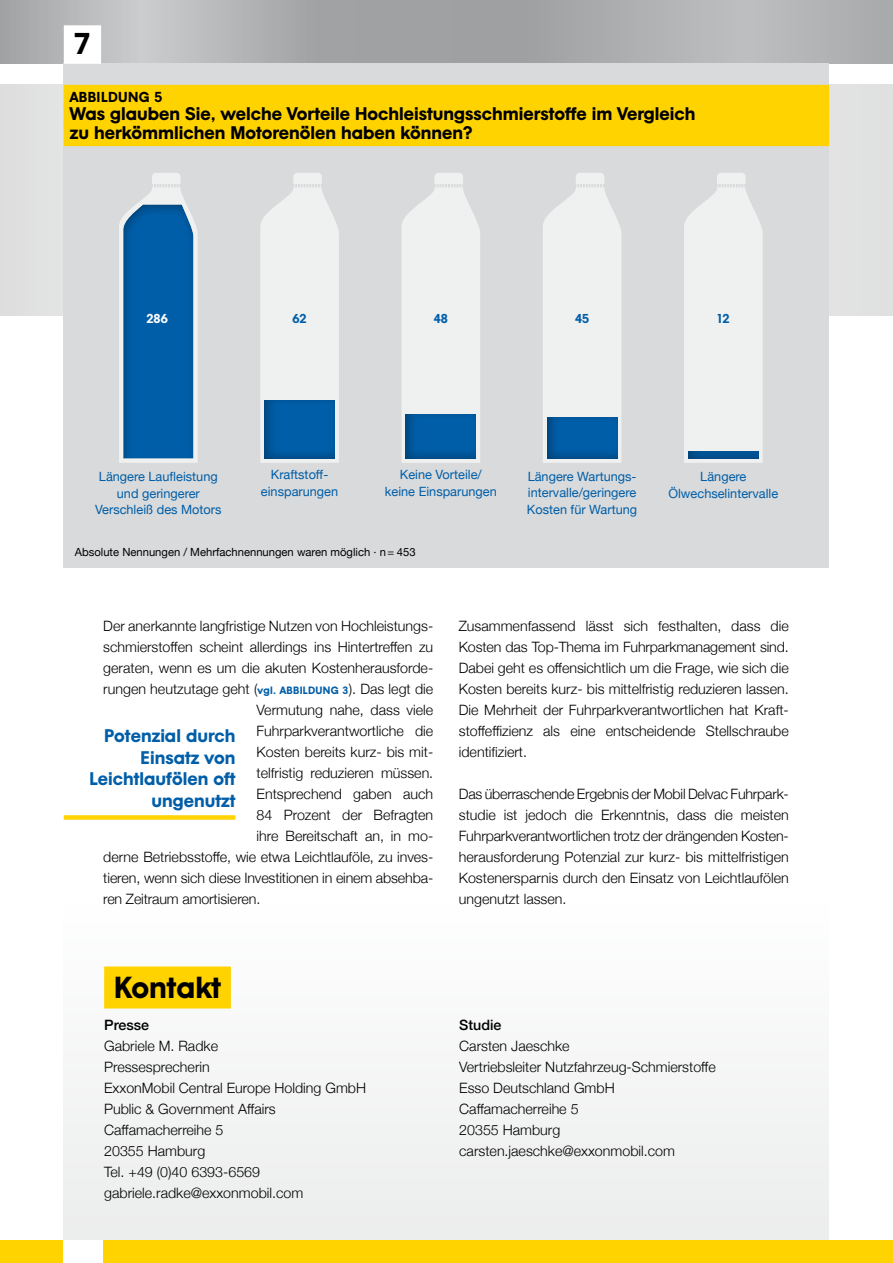
<style>
.page{position:relative;width:893px;height:1263px;background:#fff}
.page>*{position:absolute;margin:0;border:0;box-sizing:border-box;transform-origin:0 0}
.t1{font:30px "Mobil";color:#000}
.t2{font:29.7px "Mobil";color:#000}
.t3{font:18px/19px "Mobil";color:#000}
.t4{font:18px/21.6px "Mobil";color:#005ea8;text-align:right}
.t5{font:300 14.25px/21px "Helvetica Neue";color:#000}
.t6{font:500 14.25px "Helvetica Neue";color:#000}
.t7{font:14.25px "Mobil";letter-spacing:.03em;color:#000}
.t8{font:12.75px/16.5px "Helvetica Neue";color:#005ea8;text-align:center}
.t9{font:12.75px "Mobil";color:#005ea8}
.t10{font:12.75px "Mobil";color:#fff}
.t11{font:11.25px "Helvetica Neue";color:#000}
.s1{font-family:"Mobil";font-weight:400;font-size:10.5px;color:#005ea8}
</style>
<div class="page">
<div style="left:64px;top:64px;width:765px;height:1176px;background:linear-gradient(to right,#fafafa,#fafafa)"></div>
<div style="left:0;top:85px;width:893px;height:231px;background:#e1e1e2"></div>
<svg style="left:0;top:0;width:893px;height:64px;background:#aeafb1"></svg>
<div style="left:0;top:1240px;width:893px;height:23px;background:#ffd300"></div>
<div style="left:63px;top:1240px;width:39px;height:23px;background:#fff"></div>
<div style="left:64px;top:815px;width:171px;height:5px;background:#ffd300"></div>
<div style="left:64px;top:64px;width:765px;height:504px;background:#d9dadb"></div>
<svg style="left:260px;top:173px;width:79px;height:290px;background:#eceded"></svg>
<div style="left:253px;top:386px;width:82px;height:87px;background:#000;opacity:.3"></div>
<svg style="left:402px;top:173px;width:78px;height:290px;background:#eceded"></svg>
<div style="left:394px;top:401px;width:82px;height:72px;background:#000;opacity:.3"></div>
<svg style="left:543px;top:173px;width:78px;height:290px;background:#eceded"></svg>
<div style="left:535px;top:405px;width:83px;height:68px;background:#000;opacity:.3"></div>
<svg style="left:684px;top:173px;width:79px;height:290px;background:#edeeee"></svg>
<div style="left:678px;top:438px;width:81px;height:35px;background:#000;opacity:.3"></div>
<div style="left:64px;top:85px;width:765px;height:23px;background:#ffd300"></div>
<div style="left:64px;top:104px;width:765px;height:23px;background:#ffd300"></div>
<div style="left:64px;top:123px;width:765px;height:23px;background:#ffd300"></div>
<svg style="left:119px;top:173px;width:79px;height:290px"></svg>
<div style="left:109px;top:194px;width:97px;height:265px;background:#000;opacity:.3"></div>
<div style="left:104px;top:966px;width:127px;height:42px;background:#ffd300"></div>
<div style="left:64px;top:25px;width:37px;height:39px;background:#fff"></div>
<h2 class="t2" style="left:74px;top:26px;width:18px">7</h2>
<p class="t7" style="left:70px;top:88px;width:94px">ABBILDUNG 5</p>
<p class="t3" style="left:70px;top:104px;width:627px">Was glauben Sie, welche Vorteile Hochleistungsschmierstoffe im Vergleich zu herkömmlichen Motorenölen haben können?</p>
<p class="t10" style="left:146px;top:310px;width:23px">286</p>
<p class="t9" style="left:293px;top:310px;width:16px">62</p>
<p class="t9" style="left:434px;top:310px;width:16px">48</p>
<p class="t9" style="left:575px;top:310px;width:16px">45</p>
<p class="t9" style="left:717px;top:310px;width:14px">12</p>
<p class="t8" style="left:385px;top:467px;width:113px">Keine Vorteile/ keine Einsparungen</p>
<p class="t8" style="left:95px;top:469px;width:128px">Längere Laufleistung und geringerer<br>Verschleiß des Motors</p>
<p class="t8" style="left:261px;top:467px;width:79px">Kraftstoff&shy;einsparungen</p>
<p class="t8" style="left:527px;top:469px;width:112px;text-align:left">Längere Wartungs&shy;intervalle/geringere<br>Kosten für Wartung</p>
<p class="t8" style="left:668px;top:469px;width:111px">Längere<br>Ölwechselintervalle</p>
<p class="t11" style="left:75px;top:543px;width:342px">Absolute Nennungen / Mehrfachnennungen waren möglich · n= 453</p>
<p class="t5" style="left:103px;top:614px;width:331px">Der anerkannte langfristige Nutzen von Hochleistungs-</p>
<p class="t5" style="left:103px;top:635px;width:331px">schmierstoffen scheint allerdings ins Hintertreffen zu</p>
<p class="t5" style="left:103px;top:656px;width:331px">geraten, wenn es um die akuten Kostenherausforde-</p>
<p class="t5" style="left:103px;top:677px;width:331px">rungen heutzutage geht (<span class="s1">vgl. ABBILDUNG 3</span>). Das legt die</p>
<p class="t5" style="left:257px;top:698px;width:178px">Vermutung nahe, dass viele</p>
<p class="t5" style="left:257px;top:719px;width:178px">Fuhrparkverantwortliche die</p>
<p class="t5" style="left:257px;top:740px;width:178px">Kosten bereits kurz- bis mit-</p>
<p class="t5" style="left:257px;top:761px;width:178px">telfristig reduzieren müssen.</p>
<p class="t5" style="left:257px;top:782px;width:178px">Entsprechend gaben auch</p>
<p class="t5" style="left:257px;top:803px;width:178px">84 Prozent der Befragten</p>
<p class="t5" style="left:257px;top:824px;width:178px">ihre Bereitschaft an, in mo-</p>
<p class="t5" style="left:103px;top:845px;width:331px">derne Betriebsstoffe, wie etwa Leichtlauföle, zu inves-</p>
<p class="t5" style="left:103px;top:866px;width:331px">tieren, wenn sich diese Investitionen in einem absehba-</p>
<p class="t5" style="left:103px;top:887px;width:159px">ren Zeitraum amortisieren.</p>
<p class="t4" style="left:90px;top:724px;width:147px">Potenzial durch<br>Einsatz von<br>Leichtlaufölen oft ungenutzt</p>
<p class="t5" style="left:459px;top:614px;width:332px;text-align:justify">Zusammenfassend lässt sich festhalten, dass die Kosten das Top-Thema im Fuhrparkmanagement sind.<br>Dabei geht es offensichtlich um die Frage, wie sich die Kosten bereits kurz- bis mittelfristig reduzieren lassen.<br>Die Mehrheit der Fuhrparkverantwortlichen hat Kraft&shy;stoffeffizienz als eine entscheidende Stellschraube identifiziert.</p>
<p class="t5" style="left:459px;top:782px;width:331px">Das überraschende Ergebnis der Mobil Delvac Fuhrpark&shy;studie ist jedoch die Erkenntnis, dass die meisten Fuhrparkverantwortlichen trotz der drängenden Kosten&shy;herausforderung Potenzial zur kurz- bis mittelfristigen Kostenersparnis durch den Einsatz von Leichtlaufölen ungenutzt lassen.</p>
<h1 class="t1" style="left:114px;top:969px;width:108px">Kontakt</h1>
<p class="t6" style="left:104px;top:1013px;width:46px">Presse</p>
<p class="t5" style="left:104px;top:1034px;width:263px">Gabriele M. Radke<br>Pressesprecherin<br>ExxonMobil Central Europe Holding GmbH<br>Public &amp; Government Affairs<br>Caffamacherreihe 5<br>20355 Hamburg<br>Tel. +49 (0)40 6393-6569 gabriele.radke@exxonmobil.com</p>
<p class="t6" style="left:459px;top:1013px;width:44px">Studie</p>
<p class="t5" style="left:459px;top:1034px;width:258px">Carsten Jaeschke<br>Vertriebsleiter Nutzfahrzeug-Schmierstoffe<br>Esso Deutschland GmbH<br>Caffamacherreihe 5<br>20355 Hamburg carsten.jaeschke@exxonmobil.com</p>
</div>
